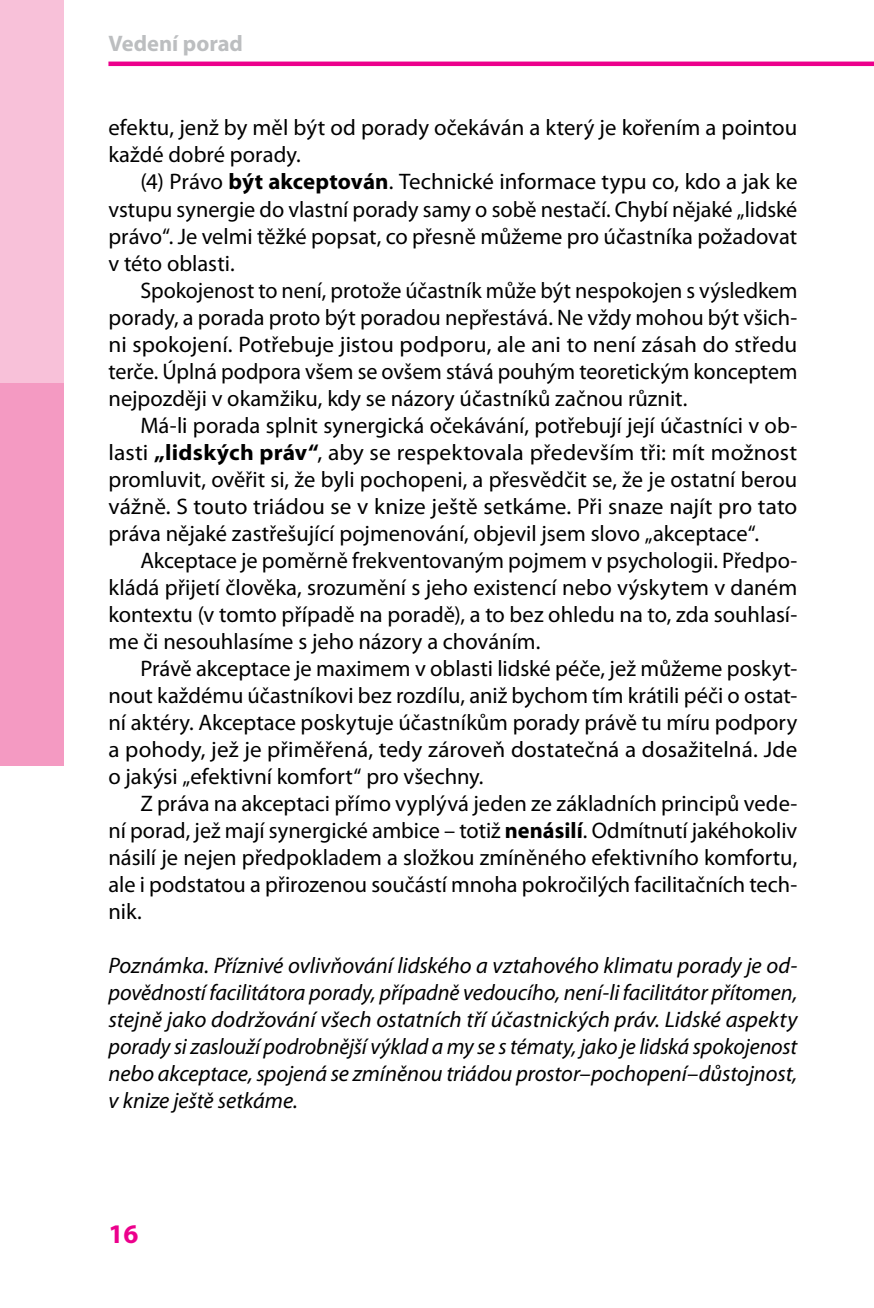
<style>
.page{position:relative;width:874px;height:1308px;background:#fff}
.page>*{position:absolute;margin:0;border:0;box-sizing:border-box;transform-origin:0 0}
.t1{font:700 27px "Myriad Pro";color:#ec008c}
.t2{font:22.5px/27px "Myriad Pro";color:#000;text-align:justify}
.t3{font:italic 22.5px/27px "Myriad Pro";letter-spacing:-.005em;color:#000;text-align:justify}
.t4{font:700 22.5px "Myriad Pro";color:#bcbec0}
.s1{font-weight:700}
</style>
<div class="page">
<div style="left:0;top:0;width:64px;height:383px;background:#f8c1d9"></div>
<div style="left:0;top:383px;width:64px;height:382px;background:#f49ac2"></div>
<hr style="left:108px;top:62px;width:766px;height:4px;background:#ec008c">
<p class="t4" style="left:108px;top:29px;width:136px">Vedení porad</p>
<p class="t2" style="left:108px;top:114px;width:690px">efektu, jenž by měl být od porady očekáván a který je kořením a pointou každé dobré porady.</p>
<p class="t2" style="left:108px;top:168px;width:690px;text-indent:32px">(4) Právo <span class="s1">být akceptován</span>. Technické informace typu co, kdo a jak ke vstupu synergie do vlastní porady samy o sobě nestačí. Chybí nějaké „lidské právo“. Je velmi těžké popsat, co přesně můžeme pro účastníka požadovat v této oblasti.</p>
<p class="t2" style="left:108px;top:276px;width:690px;text-indent:32px">Spokojenost to není, protože účastník může být nespokojen s výsledkem porady, a porada proto být poradou nepřestává. Ne vždy mohou být všich&shy;ni spokojení. Potřebuje jistou podporu, ale ani to není zásah do středu terče. Úplná podpora všem se ovšem stává pouhým teoretickým konceptem nejpozději v okamžiku, kdy se názory účastníků začnou různit.</p>
<p class="t2" style="left:108px;top:411px;width:690px;text-indent:32px">Má-li porada splnit synergická očekávání, potřebují její účastníci v ob&shy;lasti <span class="s1">„lidských práv“</span>, aby se respektovala především tři: mít možnost promluvit, ověřit si, že byli pochopeni, a přesvědčit se, že je ostatní berou vážně. S touto triádou se v knize ještě setkáme. Při snaze najít pro tato práva nějaké zastřešující pojmenování, objevil jsem slovo „akceptace“.</p>
<p class="t2" style="left:108px;top:546px;width:690px;text-indent:32px">Akceptace je poměrně frekventovaným pojmem v psychologii. Předpo&shy;kládá přijetí člověka, srozumění s jeho existencí nebo výskytem v daném kontextu (v tomto případě na poradě), a to bez ohledu na to, zda souhlasí&shy;me či nesouhlasíme s jeho názory a chováním.</p>
<p class="t2" style="left:108px;top:654px;width:690px;text-indent:32px">Právě akceptace je maximem v oblasti lidské péče, jež můžeme poskyt&shy;nout každému účastníkovi bez rozdílu, aniž bychom tím krátili péči o ostat&shy;ní aktéry. Akceptace poskytuje účastníkům porady právě tu míru podpory a pohody, jež je přiměřená, tedy zároveň dostatečná a dosažitelná. Jde o jakýsi „efektivní komfort“ pro všechny.</p>
<p class="t2" style="left:108px;top:789px;width:690px;text-indent:32px">Z práva na akceptaci přímo vyplývá jeden ze základních principů vede&shy;ní porad, jež mají synergické ambice – totiž <span class="s1">nenásilí</span>. Odmítnutí jakéhokoliv násilí je nejen předpokladem a složkou zmíněného efektivního komfortu, ale i podstatou a přirozenou součástí mnoha pokročilých facilitačních tech&shy;nik.</p>
<p class="t3" style="left:108px;top:951px;width:690px">Poznámka. Příznivé ovlivňování lidského a vztahového klimatu porady je od&shy;povědností facilitátora porady, případně vedoucího, není-li facilitátor přítomen, stejně jako dodržování všech ostatních tří účastnických práv. Lidské aspekty porady si zaslouží podrobnější výklad a my se s tématy, jako je lidská spokojenost nebo akceptace, spojená se zmíněnou triádou prostor–pochopení–důstojnost, v knize ještě setkáme.</p>
<p class="t1" style="left:108px;top:1216px;width:31px">16</p>
</div>
